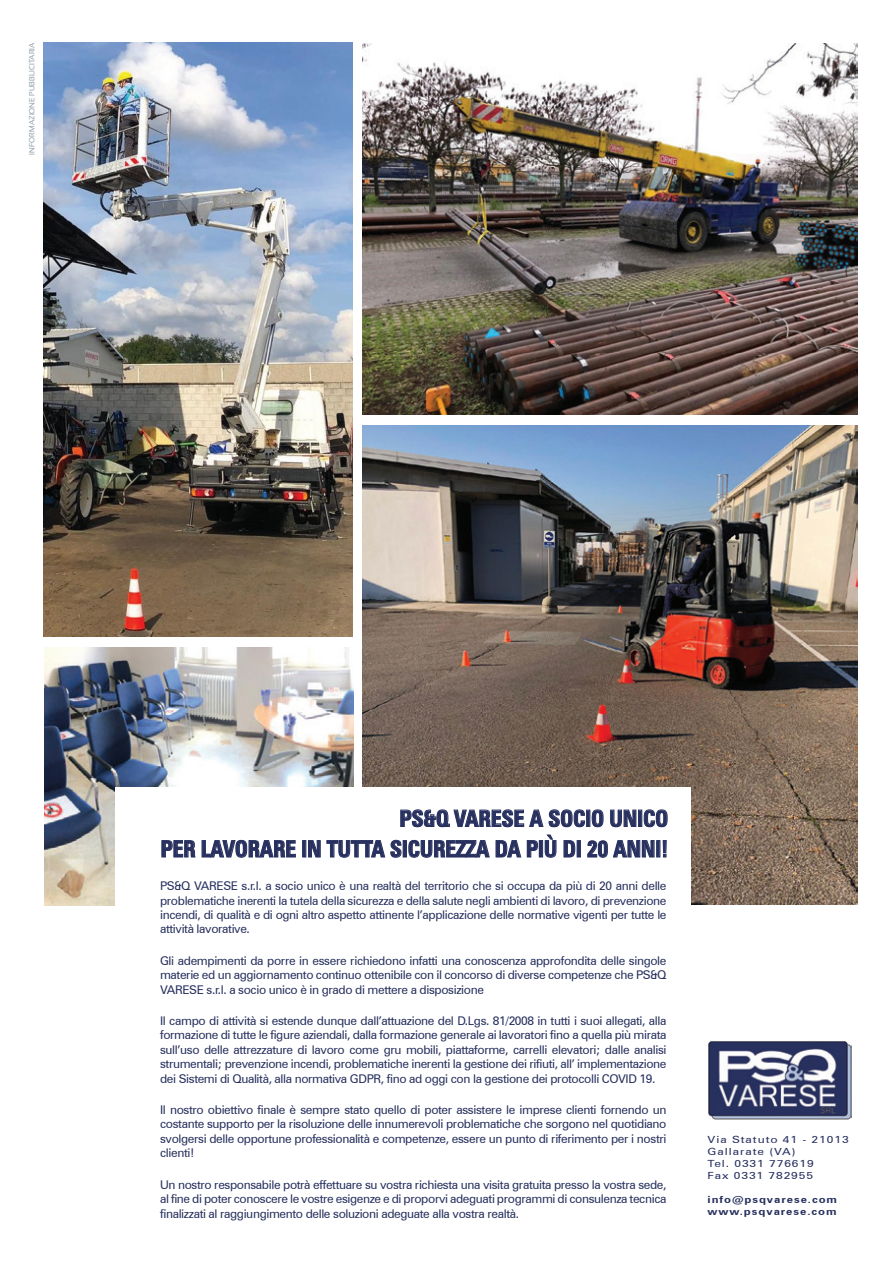
<style>
.page{position:relative;width:893px;height:1263px;background:#fff}
.page>*{position:absolute;margin:0;border:0;box-sizing:border-box;transform-origin:0 0}
.SOTTOTITOLO{font:700 condensed 22.8px "Zurich BT";letter-spacing:-.01em;color:#27305e;scale:.96 1}
.SOTTOTITOLO-2{font:700 condensed 22.8px "Zurich BT";letter-spacing:-.01em;color:#27305e}
.SOTTOTITOLO-3{font:12px/14.4px "Zurich BT";letter-spacing:-.03em;color:#27305e;text-align:justify}
.SOTTOTITOLO-4{font:9.9px/12px "Zurich BT";letter-spacing:.08em;color:#27305e;scale:1.22 1}
.SOTTOTITOLO-5{font:700 9.9px/12px "Zurich BT";letter-spacing:.08em;color:#27305e;scale:1.17 1}
.t1{font:7.5px "Sansation";color:#8c9ca5}
</style>
<div class="page">
<img style="left:363px;top:44px;width:494px;height:371px">
<img style="left:363px;top:425px;width:494px;height:479px">
<img style="left:44px;top:43px;width:309px;height:594px">
<img style="left:44px;top:648px;width:309px;height:258px">
<div style="left:115px;top:787px;width:575px;height:151px;background:#fff"></div>
<svg style="left:161px;top:840px;width:135px;height:18px"></svg>
<div style="left:302px;top:840px;width:4px;height:17px;border:1px solid #27305e"></div>
<svg style="left:308px;top:809px;width:360px;height:49px"></svg>
<div style="left:663px;top:840px;width:4px;height:13px;border:1px solid #27305e"></div>
<img style="left:708px;top:1041px;width:144px;height:78px">
<p class="t1" style="left:28px;top:155px;width:113px;rotate:-90deg">INFORMAZIONE PUBBLICITARIA</p>
<p class="SOTTOTITOLO-2" style="left:399px;top:804px;width:270px">PS&amp;Q VARESE A SOCIO UNICO</p>
<p class="SOTTOTITOLO" style="left:161px;top:835px;width:530px">PER LAVORARE IN TUTTA SICUREZZA DA PIÙ DI 20 ANNI!</p>
<p class="SOTTOTITOLO-3" style="left:160px;top:879px;width:508px">PS&amp;Q VARESE s.r.l. a socio unico è una realtà del territorio che si occupa da più di 20 anni delle problematiche inerenti la tutela della sicurezza e della salute negli ambienti di lavoro, di prevenzione incendi, di qualità e di ogni altro aspetto attinente l’applicazione delle normative vigenti per tutte le attività lavorative.</p>
<p class="SOTTOTITOLO-3" style="left:160px;top:953px;width:508px">Gli adempimenti da porre in essere richiedono infatti una conoscenza approfondita delle singole materie ed un aggiornamento continuo ottenibile con il concorso di diverse competenze che PS&amp;Q VARESE s.r.l. a socio unico è in grado di mettere a disposizione</p>
<p class="SOTTOTITOLO-3" style="left:160px;top:1013px;width:508px">Il campo di attività si estende dunque dall’attuazione del D.Lgs. 81/2008 in tutti i suoi allegati, alla formazione di tutte le figure aziendali, dalla formazione generale ai lavoratori fino a quella più mirata sull’uso delle attrezzature di lavoro come gru mobili, piattaforme, carrelli elevatori; dalle analisi strumentali; prevenzione incendi, problematiche inerenti la gestione dei rifiuti, all’ implementazione dei Sistemi di Qualità, alla normativa GDPR, fino ad oggi con la gestione dei protocolli COVID 19.</p>
<p class="SOTTOTITOLO-3" style="left:160px;top:1102px;width:508px">Il nostro obiettivo finale è sempre stato quello di poter assistere le imprese clienti fornendo un costante supporto per la risoluzione delle innumerevoli problematiche che sorgono nel quotidiano svolgersi delle opportune professionalità e competenze, essere un punto di riferimento per i nostri clienti!</p>
<p class="SOTTOTITOLO-3" style="left:160px;top:1177px;width:508px">Un nostro responsabile potrà effettuare su vostra richiesta una visita gratuita presso la vostra sede, al fine di poter conoscere le vostre esigenze e di proporvi adeguati programmi di consulenza tecnica finalizzati al raggiungimento delle soluzioni adeguate alla vostra realtà.</p>
<p class="SOTTOTITOLO-4" style="left:708px;top:1133px;width:117px">Via Statuto 41 - 21013<br>Gallarate (VA)<br>Tel. 0331 776619<br>Fax 0331 782955</p>
<p class="SOTTOTITOLO-5" style="left:708px;top:1193px;width:112px">info@psqvarese.com www.psqvarese.com</p>
</div>
